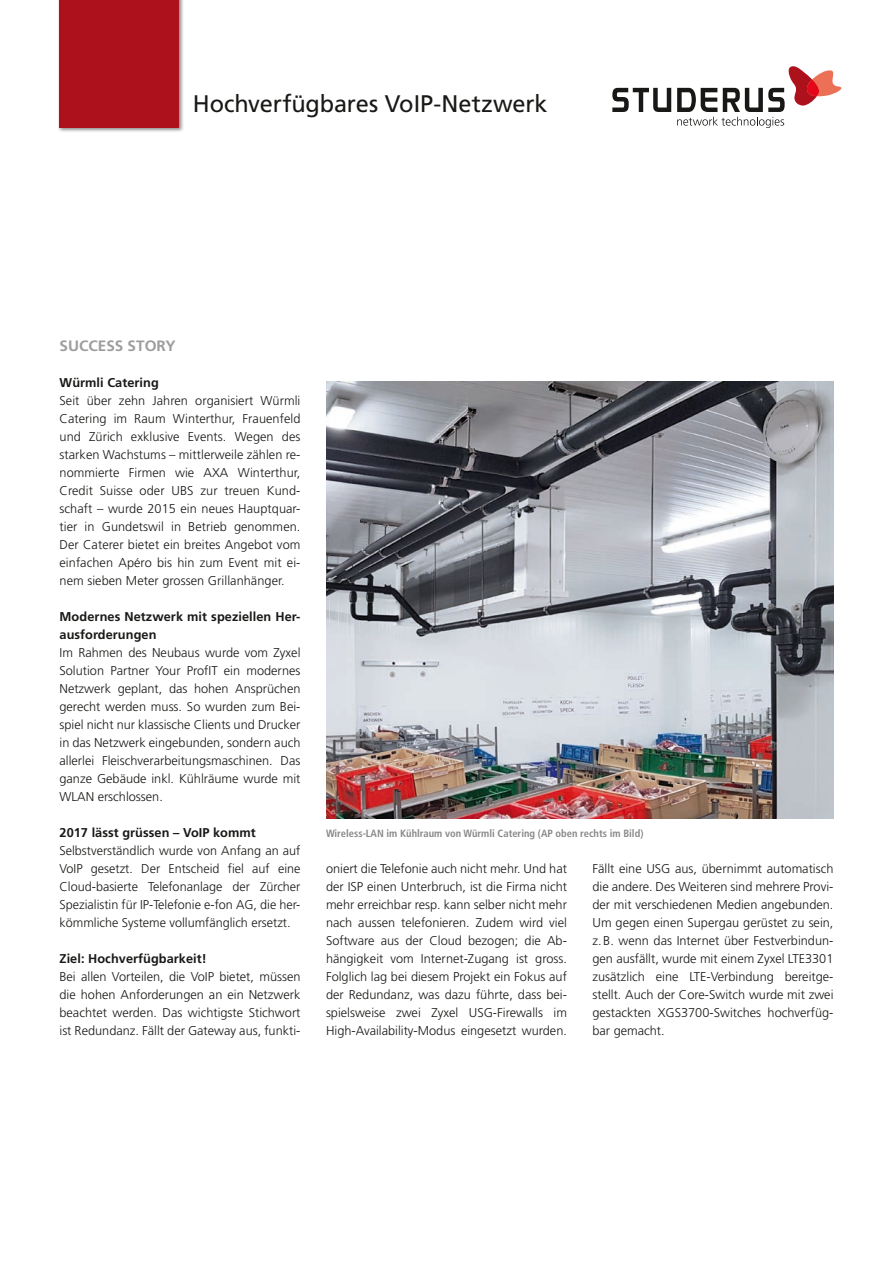
<style>
.page{position:relative;width:893px;height:1263px;background:#fff}
.page>*{position:absolute;margin:0;border:0;box-sizing:border-box;transform-origin:0 0}
.t1{font:24px "Frutiger";letter-spacing:-.005em;color:#181816}
.t2{font:700 15px "Frutiger";color:#9d9d9d}
.t3{font:300 12.75px/18px "Frutiger";color:#181816;text-align:justify}
.t4{font:700 12.75px/18px "Frutiger";letter-spacing:.005em;color:#181816}
.t5{font:700 condensed 10.5px "Frutiger";color:#888887}
</style>
<div class="page">
<div style="left:58px;top:0;width:126px;height:133px;background:#181816;opacity:.5"></div>
<div style="left:60px;top:0;width:119px;height:128px;background:#ad111c"></div>
<svg style="left:612px;top:88px;width:59px;height:24px"></svg>
<svg style="left:677px;top:66px;width:164px;height:62px"></svg>
<img style="left:326px;top:381px;width:507px;height:437px">
<h1 class="t1" style="left:193px;top:90px;width:356px">Hochverfügbares VoIP-Netzwerk</h1>
<p class="t2" style="left:60px;top:337px;width:118px">Success Story</p>
<p class="t4" style="left:60px;top:374px;width:101px">Würmli Catering</p>
<p class="t3" style="left:60px;top:392px;width:242px">Seit über zehn Jahren organisiert Würmli Catering im Raum Winterthur, Frauenfeld und Zürich exklusive Events. Wegen des starken Wachstums – mittlerweile zählen re&shy;nommierte Firmen wie AXA Winterthur, Credit Suisse oder UBS zur treuen Kund&shy;schaft – wurde 2015 ein neues Hauptquar&shy;tier in Gundetswil in Betrieb genommen.<br>Der Caterer bietet ein breites Angebot vom einfachen Apéro bis hin zum Event mit ei&shy;nem sieben Meter grossen Grillanhänger.</p>
<p class="t4" style="left:60px;top:608px;width:242px">Modernes Netzwerk mit speziellen Her&shy;ausforderungen</p>
<p class="t3" style="left:60px;top:644px;width:242px">Im Rahmen des Neubaus wurde vom Zyxel Solution Partner Your ProfIT ein modernes Netzwerk geplant, das hohen Ansprüchen gerecht werden muss. So wurden zum Bei&shy;spiel nicht nur klassische Clients und Drucker in das Netzwerk eingebunden, sondern auch allerlei Fleischverarbeitungsmaschinen. Das ganze Gebäude inkl. Kühlräume wurde mit WLAN erschlossen.</p>
<p class="t4" style="left:60px;top:824px;width:198px">2017 lässt grüssen – VoIP kommt</p>
<p class="t3" style="left:60px;top:842px;width:242px">Selbstverständlich wurde von Anfang an auf VoIP gesetzt. Der Entscheid fiel auf eine Cloud-basierte Telefonanlage der Zürcher Spezialistin für IP-Telefonie e-fon AG, die her&shy;kömmliche Systeme vollumfänglich ersetzt.</p>
<p class="t4" style="left:60px;top:950px;width:149px">Ziel: Hochverfügbarkeit!</p>
<p class="t3" style="left:60px;top:968px;width:242px">Bei allen Vorteilen, die VoIP bietet, müssen die hohen Anforderungen an ein Netzwerk beachtet werden. Das wichtigste Stichwort ist Redundanz. Fällt der Gateway aus, funkti-</p>
<p class="t5" style="left:326px;top:827px;width:319px">Wireless-LAN im Kühlraum von Würmli Catering (AP oben rechts im Bild)</p>
<p class="t3" style="left:326px;top:860px;width:242px">oniert die Telefonie auch nicht mehr. Und hat der ISP einen Unterbruch, ist die Firma nicht mehr erreichbar resp. kann selber nicht mehr nach aussen telefonieren. Zudem wird viel Software aus der Cloud bezogen; die Ab&shy;hängigkeit vom Internet-Zugang ist gross.<br>Folglich lag bei diesem Projekt ein Fokus auf der Redundanz, was dazu führte, dass bei&shy;spielsweise zwei Zyxel USG-Firewalls im High-Availability-Modus eingesetzt wurden.</p>
<p class="t3" style="left:592px;top:860px;width:242px">Fällt eine USG aus, übernimmt automatisch die andere. Des Weiteren sind mehrere Provi&shy;der mit verschiedenen Medien angebunden.<br>Um gegen einen Supergau gerüstet zu sein, z.B. wenn das Internet über Festverbindun&shy;gen ausfällt, wurde mit einem Zyxel LTE3301 zusätzlich eine LTE-Verbindung bereitge&shy;stellt. Auch der Core-Switch wurde mit zwei gestackten XGS3700-Switches hochverfüg&shy;bar gemacht.</p>
</div>
